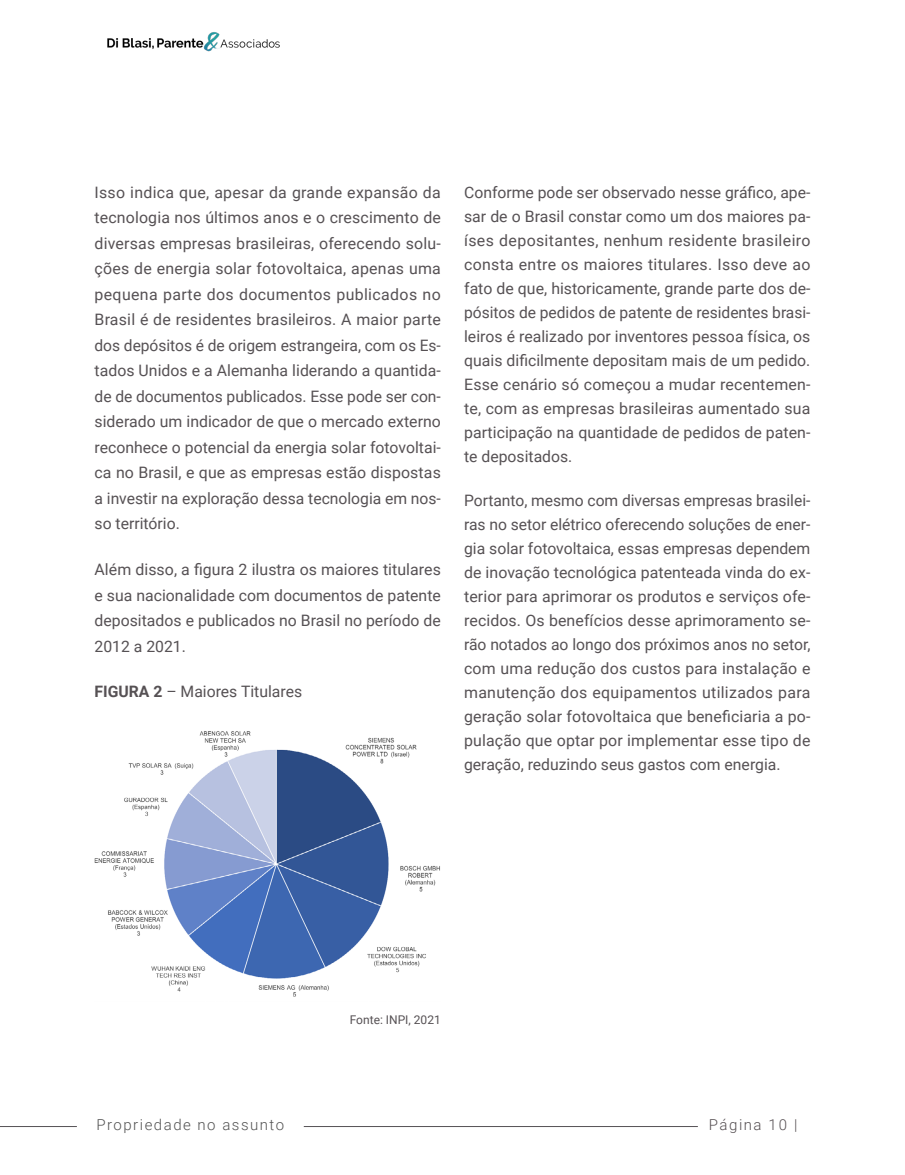
<style>
.page{position:relative;width:905px;height:1175px;background:#fff}
.page>*{position:absolute;margin:0;border:0;box-sizing:border-box;transform-origin:0 0}
.t1{font:15.75px/24px "Roboto";color:#565154;text-align:justify}
.t2{font:300 15px "Roboto";letter-spacing:.1em;color:#525252}
.t3{font:300 15px "Roboto";letter-spacing:.1em;color:#554f52}
.t4{font:12px "Roboto";color:#565154}
.s1{font-weight:700}
</style>
<div class="page">
<img style="left:107px;top:32px;width:173px;height:20px">
<hr style="left:304px;top:1126px;width:394px;height:1px;background:#565155">
<hr style="left:0;top:1126px;width:77px;height:1px;background:#565155">
<hr style="left:904px;top:186px;width:1px;height:164px;background:#cb781d">
<img style="left:94px;top:731px;width:346px;height:266px">
<p class="t1" style="left:94px;top:179px;width:348px;line-height:25.5px">Isso indica que, apesar da grande expansão da tecnologia nos últimos anos e o crescimento de diversas empresas brasileiras, oferecendo solu&shy;ções de energia solar fotovoltaica, apenas uma pequena parte dos documentos publicados no Brasil é de residentes brasileiros. A maior parte dos depósitos é de origem estrangeira, com os Es&shy;tados Unidos e a Alemanha liderando a quantida&shy;de de documentos publicados. Esse pode ser con&shy;siderado um indicador de que o mercado externo reconhece o potencial da energia solar fotovoltai&shy;ca no Brasil, e que as empresas estão dispostas a investir na exploração dessa tecnologia em nos&shy;so território.</p>
<p class="t1" style="left:94px;top:556px;width:348px;line-height:25.5px">Além disso, a figura 2 ilustra os maiores titulares e sua nacionalidade com documentos de patente depositados e publicados no Brasil no período de 2012 a 2021.</p>
<p class="t1" style="left:94px;top:679px;width:209px"><span class="s1">FIGURA 2</span> – Maiores Titulares</p>
<p class="t1" style="left:464px;top:179px;width:348px">Conforme pode ser observado nesse gráfico, ape&shy;sar de o Brasil constar como um dos maiores pa&shy;íses depositantes, nenhum residente brasileiro consta entre os maiores titulares. Isso deve ao fato de que, historicamente, grande parte dos de&shy;pósitos de pedidos de patente de residentes brasi&shy;leiros é realizado por inventores pessoa física, os quais dificilmente depositam mais de um pedido.<br>Esse cenário só começou a mudar recentemen&shy;te, com as empresas brasileiras aumentado sua participação na quantidade de pedidos de paten&shy;te depositados.</p>
<p class="t1" style="left:464px;top:488px;width:348px">Portanto, mesmo com diversas empresas brasilei&shy;ras no setor elétrico oferecendo soluções de ener&shy;gia solar fotovoltaica, essas empresas dependem de inovação tecnológica patenteada vinda do ex&shy;terior para aprimorar os produtos e serviços ofe&shy;recidos. Os benefícios desse aprimoramento se&shy;rão notados ao longo dos próximos anos no setor, com uma redução dos custos para instalação e manutenção dos equipamentos utilizados para geração solar fotovoltaica que beneficiaria a po&shy;pulação que optar por implementar esse tipo de geração, reduzindo seus gastos com energia.</p>
<p class="t4" style="left:350px;top:1010px;width:93px">Fonte: INPI, 2021</p>
<p class="t2" style="left:96px;top:1114px;width:189px">Propriedade no assunto</p>
<p class="t3" style="left:709px;top:1114px;width:90px">Página 10 |</p>
</div>
